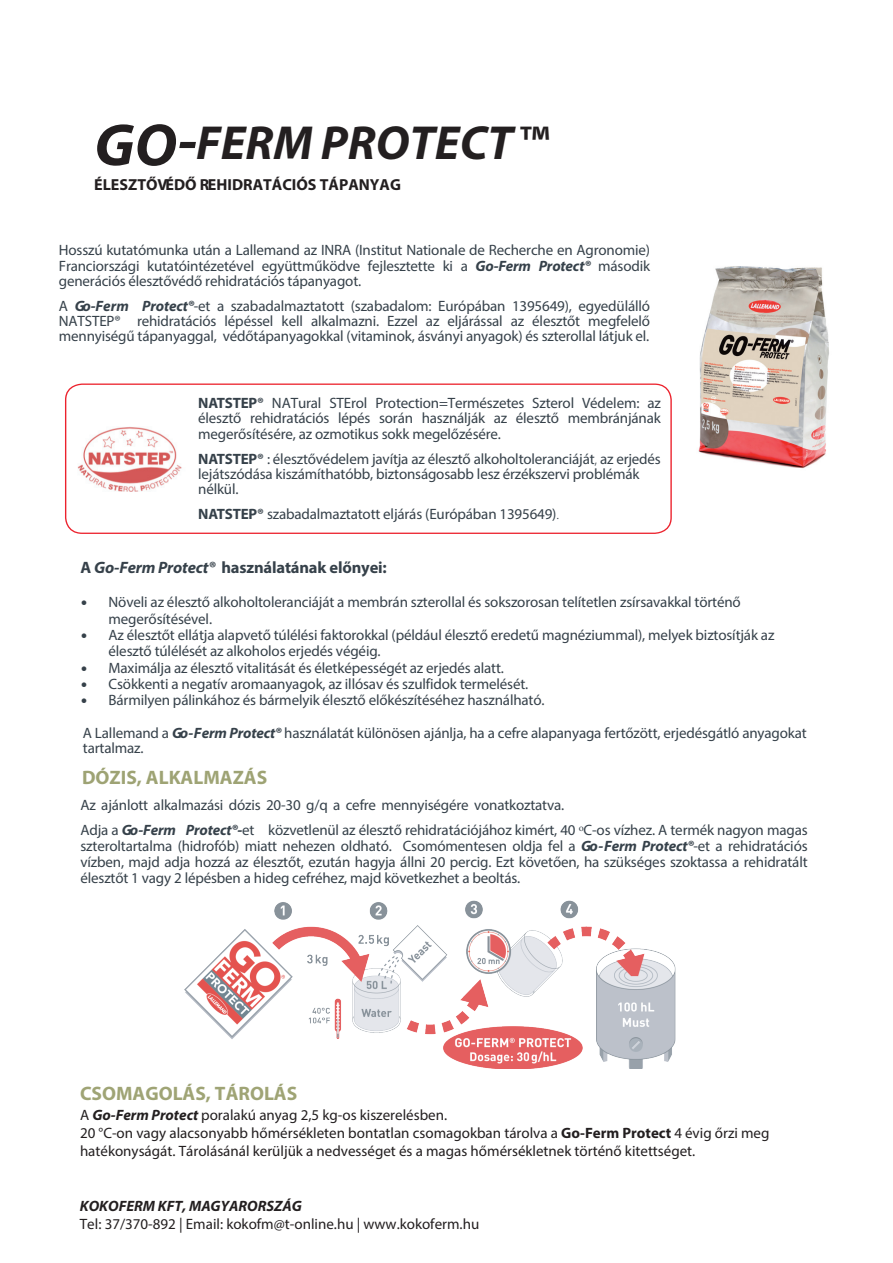
<style>
.page{position:relative;width:893px;height:1263px;background:#fff}
.page>*{position:absolute;margin:0;border:0;box-sizing:border-box;transform-origin:0 0}
.t1{font:italic 700 48px "Myriad Pro";color:#231f20}
.t2{font:700 19.5px "Myriad Pro";color:#9fa475}
.t3{font:700 19.5px "Myriad Pro";color:#9ea374}
.t4{font:700 16.5px "Myriad Pro";letter-spacing:-.01em;color:#36414a}
.t5{font:700 16.05px "Myriad Pro";color:#231f20}
.t6{font:15px/15.3px "Myriad Pro";letter-spacing:-.01em;color:#36414a}
.t7{font:15px/18px "Myriad Pro";color:#231f20}
.t8{font:italic 700 15px "Myriad Pro";color:#231f20}
.s1{font-size:60px}
.s2{font-weight:600;font-style:normal}
.s3{font-weight:700;font-style:italic}
.s4{font-weight:700}
.s5{font-weight:300}
.s6{font-style:italic}
.s7{font-weight:900;font-size:16.35px}
.s8{color:#9fa475}
</style>
<div class="page">
<img style="left:657px;top:266px;width:172px;height:203px">
<div style="left:65px;top:383px;width:607px;height:151px;border:1px solid #ec222d;border-radius:16px"></div>
<img style="left:77px;top:427px;width:105px;height:65px">
<img style="left:184px;top:900px;width:492px;height:169px">
<h1 class="t1" style="left:94px;top:112px;width:457px"><span class="s1">GO-</span>FERM PROTECT<span class="s2">™</span></h1>
<p class="t5" style="left:94px;top:174px;width:308px">ÉLESZTŐVÉDŐ REHIDRATÁCIÓS TÁPANYAG</p>
<p class="t6" style="left:59px;top:243px;width:593px;text-align:justify">Hosszú kutatómunka után a Lallemand az INRA (Institut Nationale de Recherche en Agronomie)<br>Franciországi kutatóintézetével együttműködve fejlesztette ki a <span class="s3">Go-Ferm Protect®</span> második generációs élesztővédő rehidratációs tápanyagot.</p>
<p class="t6" style="left:59px;top:299px;width:593px;line-height:14.9px;text-align:justify">A <span class="s3">Go-Ferm Protect®</span>-et a szabadalmaztatott (szabadalom: Európában 1395649), egyedülálló NATSTEP® rehidratációs lépéssel kell alkalmazni. Ezzel az eljárással az élesztőt megfelelő mennyiségű tápanyaggal, védőtápanyagokkal (vitaminok, ásványi anyagok) és szterollal látjuk el.</p>
<p class="t6" style="left:198px;top:395px;width:464px;text-align:justify"><span class="s4">NATSTEP®</span> NATural STErol Protection=Természetes Szterol Védelem: az élesztő rehidratációs lépés során használják az élesztő membránjának megerősítésére, az ozmotikus sokk megelőzésére.</p>
<p class="t6" style="left:198px;top:451px;width:464px"><span class="s4">NATSTEP®</span> : élesztővédelem javítja az élesztő alkoholtoleranciáját<span class="s5">,</span> az erjedés lejátszódása kiszámíthatóbb, biztonságosabb lesz érzékszervi problémák nélkül.</p>
<p class="t6" style="left:198px;top:506px;width:362px"><span class="s4">NATSTEP®</span> szabadalmaztatott eljárás (Európában 1395649)<span class="s5">.</span></p>
<p class="t4" style="left:80px;top:557px;width:308px">A <span class="s6">Go-Ferm Protect®</span> használatának előnyei:</p>
<p class="t6" style="left:109px;top:594px;width:634px;line-height:16.4px;text-indent:-27px"><span class="s7">•</span> Növeli az élesztő alkoholtoleranciáját a membrán szterollal és sokszorosan telítetlen zsírsavakkal történő megerősítésével.</p>
<p class="t6" style="left:109px;top:627px;width:667px;line-height:16.4px;text-indent:-27px"><span class="s7">•</span> Az élesztőt ellátja alapvető túlélési faktorokkal (például élesztő eredetű magnéziummal), melyek biztosítják az élesztő túlélését az alkoholos erjedés végéig.</p>
<p class="t6" style="left:81px;top:660px;width:424px"><span class="s7">•</span> Maximálja az élesztő vitalitását és életképességét az erjedés alatt.</p>
<p class="t6" style="left:81px;top:676px;width:448px"><span class="s7">•</span> Csökkenti a negatív aromaanyagok, az illósav és szulfidok termelését.</p>
<p class="t6" style="left:81px;top:692px;width:465px"><span class="s7">•</span> Bármilyen pálinkához és bármelyik élesztő előkészítéséhez használható.</p>
<p class="t6" style="left:83px;top:726px;width:725px;line-height:14.2px">A Lallemand a <span class="s3">Go-Ferm Protect®</span> használatát különösen ajánlja, ha a cefre alapanyaga fertőzött, erjedésgátló anyagokat tartalmaz.</p>
<h2 class="t3" style="left:82px;top:765px;width:187px">DÓZIS, ALKA<span class="s8">LM</span>AZÁS</h2>
<p class="t6" style="left:80px;top:792px;width:729px;line-height:25.7px">Az ajánlott alkalmazási dózis 20-30 g/q a cefre mennyiségére vonatkoztatva.<br>Adja a <span class="s3">Go-Ferm Protect®-</span>et közvetlenül az élesztő rehidratációjához kimért, 40 <sup>o</sup>C-os vízhez. A termék nagyon magas</p>
<p class="t6" style="left:80px;top:838px;width:729px;text-align:justify">szteroltartalma (hidrofób) miatt nehezen oldható. Csomómentesen oldja fel a <span class="s3">Go-Ferm Protect®</span>-et a rehidratációs vízben, majd adja hozzá az élesztőt, ezután hagyja állni 20 percig. Ezt követően, ha szükséges szoktassa a rehidratált élesztőt 1 vagy 2 lépésben a hideg cefréhez, majd következhet a beoltás.</p>
<h2 class="t2" style="left:80px;top:1080px;width:219px">CSOMAGOLÁS, TÁROLÁS</h2>
<p class="t7" style="left:80px;top:1105px;width:691px">A <span class="s3">Go-Ferm Protect</span> poralakú anyag 2,5 kg-os kiszerelésben.<br>20 °C-on vagy alacsonyabb hőmérsékleten bontatlan csomagokban tárolva a <span class="s4">Go-Ferm Protect</span> 4 évig őrzi meg hatékonyságát. Tárolásánál kerüljük a nedvességet és a magas hőmérsékletnek történő kitettséget.</p>
<p class="t8" style="left:80px;top:1196px;width:224px">KOKOFERM KFT, MAGYARORSZÁG</p>
<p class="t7" style="left:80px;top:1215px;width:401px">Tel: 37/370-892 | Email: kokofm@t-online.hu | www.kokoferm.hu</p>
</div>
